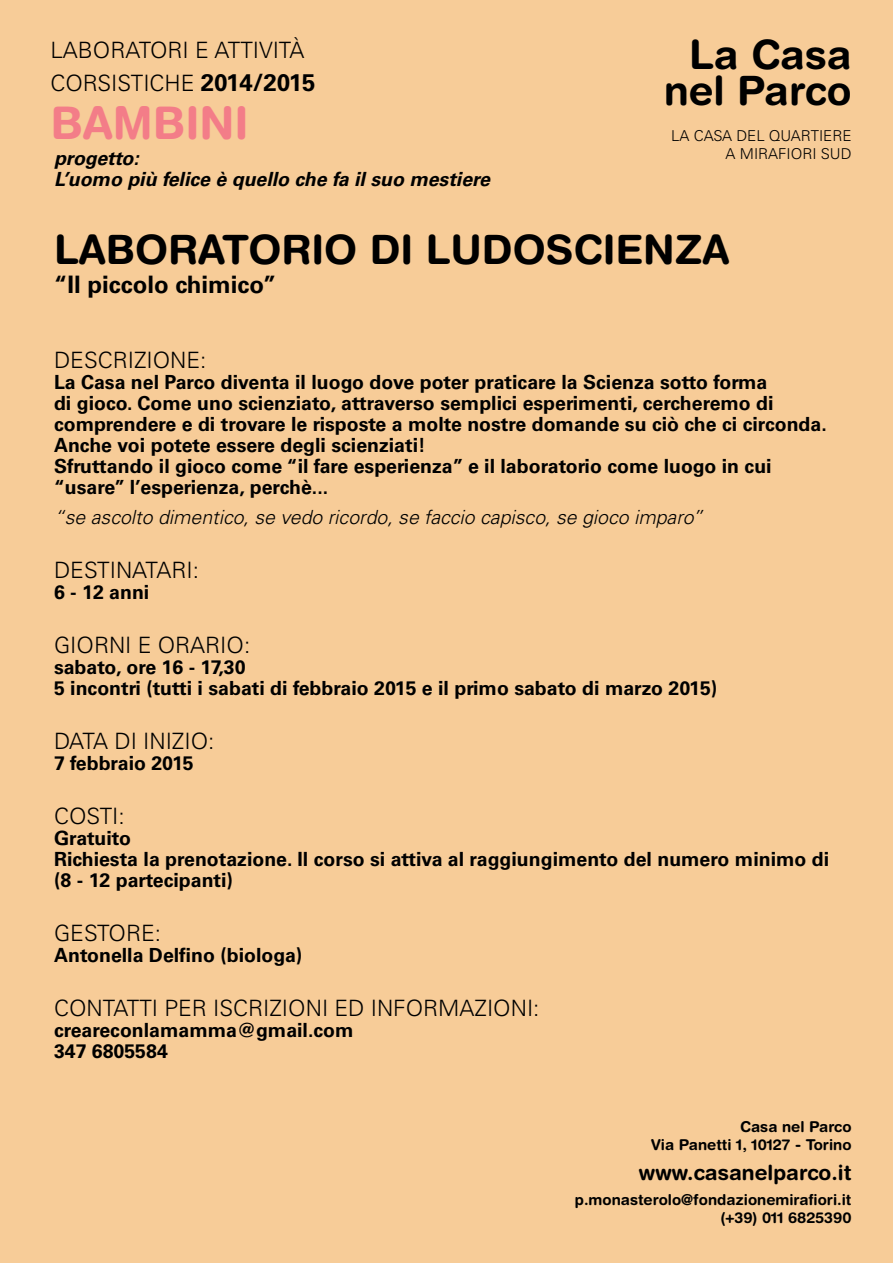
<style>
.page{position:relative;width:893px;height:1263px;background:#f7cc98}
.page>*{position:absolute;margin:0;border:0;box-sizing:border-box;transform-origin:0 0}
.t1{font:700 45px "Helvetica Rounded LT Std";color:#f37d88}
.t2{font:700 40.5px/36px "Helvetica Rounded LT Std";color:#000;text-align:right}
.t3{font:700 24px "Univers LT Std";color:#000}
.t4{font:300 22.5px "Univers LT Std";color:#000}
.t5{font:700 21px "Helvetica Rounded LT Std";color:#000}
.t6{font:700 19.5px/21px "Univers LT Std";color:#000}
.t7{font:italic 300 19.5px "Univers LT Std";color:#000}
.t8{font:italic 700 19.5px/21px "Univers LT Std";color:#000}
.t9{font:700 15px/18px "Helvetica Rounded LT Std";color:#000;text-align:right}
.t10{font:300 15px/18px "Univers LT Std";color:#000;text-align:right}
.s1{font-weight:300;font-size:22.5px}
</style>
<div class="page">
<p class="t4" style="left:50px;top:36px;width:57px">LABORATORI</p>
<p class="t4" style="left:195px;top:36px;width:31px">E ATTI</p>
<p class="t4" style="left:259px;top:36px;width:47px">VITÀ</p>
<p class="t4" style="left:50px;top:69px;width:58px">CORSISTI</p>
<p class="t3" style="left:150px;top:68px;width:168px"><span class="s1">CHE</span> 2014/2015</p>
<h1 class="t1" style="left:50px;top:96px;width:200px">BAMBINI</h1>
<p class="t8" style="left:54px;top:148px;width:438px">progetto:<br>L’uomo più felice è quello che fa il suo mestiere</p>
<h2 class="t2" style="left:664px;top:36px;width:189px">La Casa nel Parco</h2>
<p class="t10" style="left:671px;top:127px;width:182px">LA CASA DEL QUARTIERE<br>A MIRAFIORI SUD</p>
<h2 class="t2" style="left:54px;top:231px;width:676px">laboratorio di LUDOSCIENZA</h2>
<p class="t3" style="left:54px;top:270px;width:224px">“Il piccolo chimico”</p>
<p class="t4" style="left:54px;top:346px;width:154px">DESCRIZIONE:</p>
<p class="t6" style="left:54px;top:371px;width:774px">La Casa nel Parco diventa il luogo dove poter praticare la Scienza sotto forma<br>di gioco. Come uno scienziato, attraverso semplici esperimenti, cercheremo di comprendere e di trovare le risposte a molte nostre domande su ciò che ci circonda.<br>Anche voi potete essere degli scienziati!<br>Sfruttando il gioco come “il fare esperienza” e il laboratorio come luogo in cui “usare” l’esperienza, perchè...</p>
<p class="t7" style="left:54px;top:505px;width:651px">“se ascolto dimentico, se vedo ricordo, se faccio capisco, se gioco imparo”</p>
<p class="t4" style="left:54px;top:556px;width:146px">DESTINATARI:</p>
<p class="t6" style="left:54px;top:581px;width:97px">6 - 12 anni</p>
<p class="t4" style="left:54px;top:631px;width:29px">GIORNI</p>
<p class="t4" style="left:138px;top:631px;width:35px">E ORARIO</p>
<p class="t4" style="left:244px;top:631px;width:8px">:</p>
<p class="t6" style="left:54px;top:656px;width:665px">sabato, ore 16 - 17,30<br>5 incontri (tutti i sabati di febbraio 2015 e il primo sabato di marzo 2015)</p>
<p class="t4" style="left:54px;top:727px;width:14px">DATA</p>
<p class="t4" style="left:114px;top:727px;width:40px">DI INIZIO</p>
<p class="t4" style="left:208px;top:727px;width:8px">:</p>
<p class="t6" style="left:54px;top:752px;width:141px">7 febbraio 2015</p>
<p class="t4" style="left:54px;top:802px;width:14px">COSTI</p>
<p class="t4" style="left:119px;top:802px;width:8px">:</p>
<p class="t6" style="left:54px;top:827px;width:777px">Gratuito<br>Richiesta la prenotazione. Il corso si attiva al raggiungimento del numero minimo di (8 - 12 partecipanti)</p>
<p class="t4" style="left:54px;top:919px;width:31px">GESTORE</p>
<p class="t4" style="left:155px;top:919px;width:8px">:</p>
<p class="t6" style="left:54px;top:944px;width:250px">Antonella Delfino (biologa)</p>
<p class="t4" style="left:54px;top:994px;width:14px">CONTATTI</p>
<p class="t4" style="left:164px;top:994px;width:61px">PER ISCRIZIONI</p>
<p class="t4" style="left:334px;top:994px;width:138px">ED INFORMAZIONI</p>
<p class="t4" style="left:533px;top:994px;width:8px">:</p>
<p class="t6" style="left:54px;top:1019px;width:301px">creareconlamamma@gmail.com<br>347 6805584</p>
<p class="t9" style="left:651px;top:1117px;width:202px">Casa nel Parco<br>Via Panetti 1, 10127 - Torino</p>
<p class="t5" style="left:639px;top:1159px;width:214px">www.casanelparco.it</p>
<p class="t9" style="left:575px;top:1190px;width:278px">p.monasterolo@fondazionemirafiori.it (+39) 011 6825390</p>
</div>
